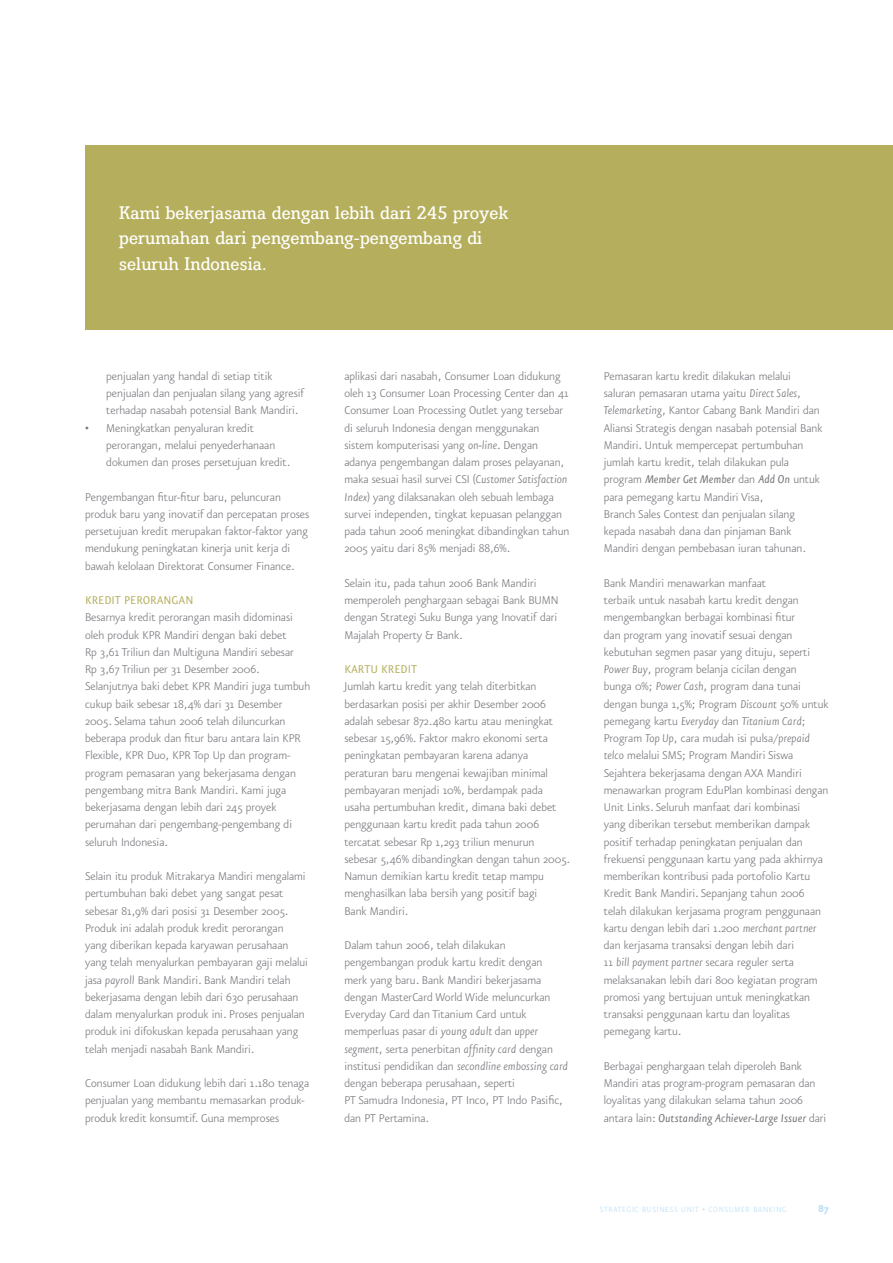
<style>
.page{position:relative;width:893px;height:1263px;background:#fff}
.page>*{position:absolute;margin:0;border:0;box-sizing:border-box;transform-origin:0 0}
.t1{font:18px/25.5px "Osiris BQ";letter-spacing:.01em;color:#fff}
.t2{font:300 13.5px/17.2px "Eureka Sans";color:#78797e}
.t3{font:13.5px "Eureka Sans";color:#b5af5d}
.t4{font:700 12px "Eureka Sans";color:#b8dff8}
.t5{font:300 9px "Eureka Sans";letter-spacing:.075em;color:#b8dff8}
.s1{font-style:italic}
.s2{font-weight:400;font-style:italic}
</style>
<div class="page">
<div style="left:85px;top:145px;width:808px;height:185px;background:#b5af5d"></div>
<h1 class="t1" style="left:119px;top:199px;width:390px">Kami bekerjasama dengan lebih dari 245 proyek perumahan dari pengembang-pengembang di seluruh Indonesia.</h1>
<p class="t2" style="left:106px;top:368px;width:199px">penjualan yang handal di setiap titik penjualan dan penjualan silang yang agresif terhadap nasabah potensial Bank Mandiri.</p>
<p class="t2" style="left:106px;top:420px;width:186px;text-indent:-21px">• Meningkatkan penyaluran kredit perorangan, melalui penyederhanaan dokumen dan proses persetujuan kredit.</p>
<p class="t2" style="left:85px;top:489px;width:226px">Pengembangan fitur-fitur baru, peluncuran produk baru yang inovatif dan percepatan proses persetujuan kredit merupakan faktor-faktor yang mendukung peningkatan kinerja unit kerja di bawah kelolaan Direktorat Consumer Finance.</p>
<p class="t3" style="left:85px;top:594px;width:110px">KREDIT PERORANGAN</p>
<p class="t2" style="left:85px;top:609px;width:227px">Besarnya kredit perorangan masih didominasi oleh produk KPR Mandiri dengan baki debet<br>Rp 3,61 Triliun dan Multiguna Mandiri sebesar<br>Rp 3,67 Triliun per 31 Desember 2006.<br>Selanjutnya baki debet KPR Mandiri juga tumbuh cukup baik sebesar 18,4% dari 31 Desember 2005. Selama tahun 2006 telah diluncurkan beberapa produk dan fitur baru antara lain KPR Flexible, KPR Duo, KPR Top Up dan program&shy;program pemasaran yang bekerjasama dengan pengembang mitra Bank Mandiri. Kami juga bekerjasama dengan lebih dari 245 proyek perumahan dari pengembang-pengembang di seluruh I ndonesia.</p>
<p class="t2" style="left:85px;top:868px;width:224px">Selain itu produk Mitrakarya Mandiri mengalami pertumbuhan baki debet yang sangat pesat sebesar 81,9% dari posisi 31 Desember 2005.<br>Produk ini adalah produk kredit perorangan yang diberikan kepada karyawan perusahaan yang telah menyalurkan pembayaran gaji melalui jasa <span class="s1">payroll</span> Bank Mandiri. Bank Mandiri telah bekerjasama dengan lebih dari 630 perusahaan dalam menyalurkan produk ini. Proses penjualan produk ini difokuskan kepada perusahaan yang telah menjadi nasabah Bank Mandiri.</p>
<p class="t2" style="left:85px;top:1075px;width:226px">Consumer Loan didukung lebih dari 1.180 tenaga penjualan yang membantu memasarkan produk&shy;produk kredit konsumtif. Guna memproses</p>
<p class="t2" style="left:344px;top:368px;width:226px">aplikasi dari nasabah, Consumer Loan didukung oleh 13 Consumer Loan Processing Center dan 41<br>Consumer Loan Processing Outlet yang tersebar di seluruh I ndonesia dengan menggunakan sistem komputerisasi yang <span class="s1">on-line</span>. Dengan adanya pengembangan dalam proses pelayanan, maka sesuai hasil survei CSI (<span class="s1">Customer Satisfaction Index</span>) yang dilaksanakan oleh sebuah lembaga survei independen, tingkat kepuasan pelanggan pada tahun 2006 meningkat dibandingkan tahun 2005 yaitu dari 85% menjadi 88,6%.</p>
<p class="t2" style="left:344px;top:575px;width:214px">Selain itu, pada tahun 2006 Bank Mandiri memperoleh penghargaan sebagai Bank BU MN dengan Strategi Suku Bunga yang I novatif dari Majalah Property &amp; Bank.</p>
<p class="t3" style="left:344px;top:663px;width:74px">KARTU KREDIT</p>
<p class="t2" style="left:344px;top:678px;width:227px">Jumlah kartu kredit yang telah diterbitkan berdasarkan posisi per akhir Desember 2006 adalah sebesar 872.480 kartu atau meningkat sebesar 15,96%. Faktor makro ekonomi serta peningkatan pembayaran karena adanya peraturan baru mengenai kewajiban minimal pembayaran menjadi 10%, berdampak pada usaha pertumbuhan kredit, dimana baki debet penggunaan kartu kredit pada tahun 2006 tercatat sebesar Rp 1,293 triliun menurun sebesar 5,46% dibandingkan dengan tahun 2005.<br>Namun demikian kartu kredit tetap mampu menghasilkan laba bersih yang positif bagi<br>Bank Mandiri.</p>
<p class="t2" style="left:344px;top:937px;width:225px">Dalam tahun 2006, telah dilakukan pengembangan produk kartu kredit dengan merk yang baru. Bank Mandiri bekerjasama dengan MasterCard World Wide meluncurkan Everyday Card dan Titanium Card untuk memperluas pasar di <span class="s1">young adult</span> dan <span class="s1">upper segment</span>, serta penerbitan <span class="s1">affinity card</span> dengan institusi pendidikan dan <span class="s1">secondline embossing card </span>dengan beberapa perusahaan, seperti<br>PT Samudra I ndonesia, PT I nco, PT I ndo Pasific, dan PT Pertamina.</p>
<p class="t2" style="left:604px;top:368px;width:220px">Pemasaran kartu kredit dilakukan melalui saluran pemasaran utama yaitu <span class="s1">Direct Sales</span>, <span class="s1">Telemarketing</span>, Kantor Cabang Bank Mandiri dan Aliansi Strategis dengan nasabah potensial Bank Mandiri. Untuk mempercepat pertumbuhan jumlah kartu kredit, telah dilakukan pula program <span class="s2">Member Get Member</span> dan <span class="s2">Add On</span> untuk para pemegang kartu Mandiri Visa,<br>Branch Sales Contest dan penjualan silang kepada nasabah dana dan pinjaman Bank Mandiri dengan pembebasan iuran tahunan.</p>
<p class="t2" style="left:604px;top:575px;width:226px">Bank Mandiri menawarkan manfaat<br>terbaik untuk nasabah kartu kredit dengan mengembangkan berbagai kombinasi fitur<br>dan program yang inovatif sesuai dengan kebutuhan segmen pasar yang dituju, seperti <span class="s1">Power Buy</span>, program belanja cicilan dengan<br>bunga 0%; <span class="s1">Power Cash</span>, program dana tunai dengan bunga 1,5%; Program <span class="s1">Discount</span> 50% untuk pemegang kartu <span class="s1">Everyday</span> dan <span class="s1">Titanium Card</span>; Program <span class="s1">Top Up</span>, cara mudah isi pulsa/<span class="s1">prepaid telco</span> melalui SMS; Program Mandiri Siswa Sejahtera bekerjasama dengan AXA Mandiri menawarkan program EduPlan kombinasi dengan Unit Links. Seluruh manfaat dari kombinasi<br>yang diberikan tersebut memberikan dampak positif terhadap peningkatan penjualan dan frekuensi penggunaan kartu yang pada akhirnya memberikan kontribusi pada portofolio Kartu Kredit Bank Mandiri. Sepanjang tahun 2006 telah dilakukan kerjasama program penggunaan kartu dengan lebih dari 1.200 <span class="s1">merchant partner </span>dan kerjasama transaksi dengan lebih dari<br>11 <span class="s1">bill payment partner</span> secara reguler serta melaksanakan lebih dari 800 kegiatan program promosi yang bertujuan untuk meningkatkan transaksi penggunaan kartu dan loyalitas pemegang kartu.</p>
<p class="t2" style="left:604px;top:1058px;width:224px">Berbagai penghargaan telah diperoleh Bank Mandiri atas program-program pemasaran dan loyalitas yang dilakukan selama tahun 2006 antara lain: <span class="s2">Outstanding Achiever-Large Issuer</span> dari</p>
<p class="t5" style="left:600px;top:1205px;width:188px">strategic business unit • consumer banking</p>
<p class="t4" style="left:818px;top:1202px;width:13px">87</p>
</div>
